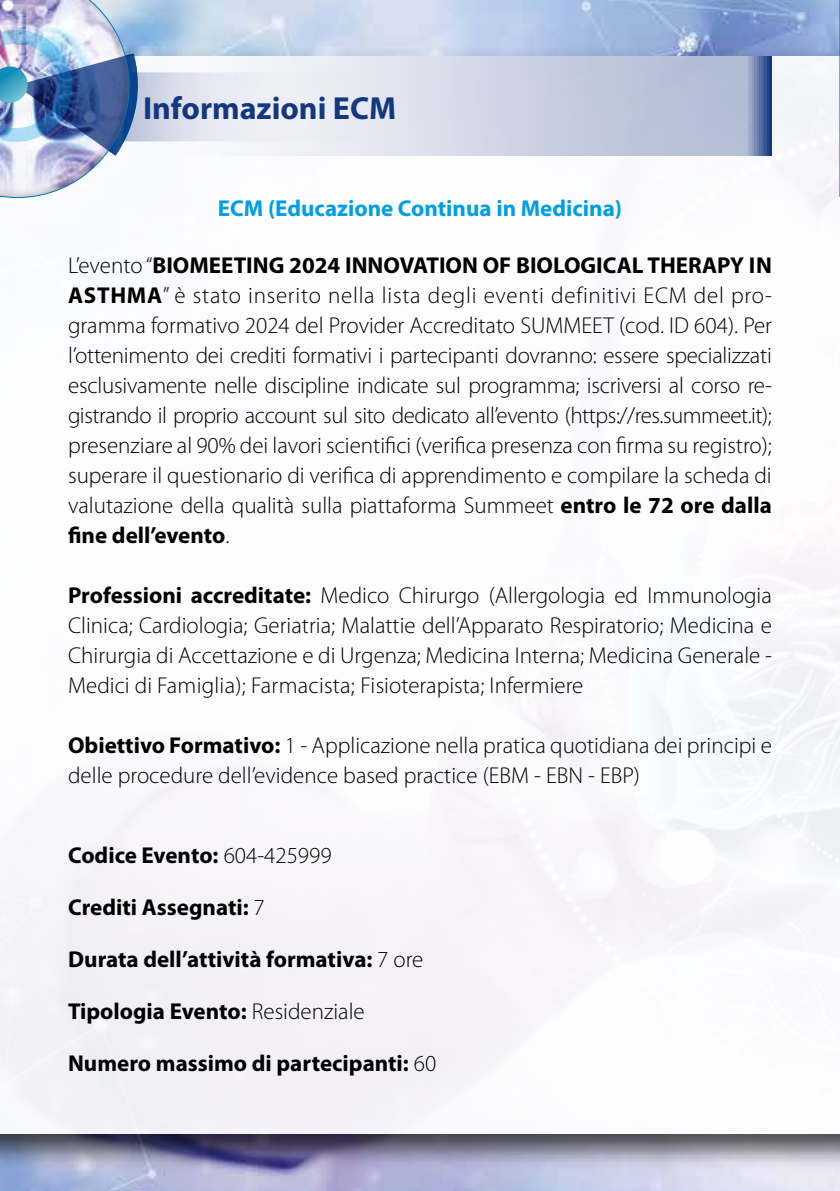
<style>
.page{position:relative;width:840px;height:1191px;background:#fff}
.page>*{position:absolute;margin:0;border:0;box-sizing:border-box;transform-origin:0 0}
.t1{font:700 32px "Myriad Pro";color:#14387f}
.t2{font:300 23px/30px "Myriad Pro";color:#000;text-align:justify}
.t3{font:700 23px "Myriad Pro";color:#000}
.t4{font:700 23px "Myriad Pro";color:#009fe3}
.s1{font-weight:700}
.s2{font-weight:300}
</style>
<div class="page">
<img style="left:0;top:0;width:839px;height:1191px">
<img style="left:0;top:40px;width:839px;height:1138px">
<div style="left:0;top:57px;width:839px;height:1077px;background:#fff"></div>
<svg style="left:839px;top:0;width:1px;height:197px"></svg>
<svg style="left:138px;top:57px;width:633px;height:98px"></svg>
<svg style="left:138px;top:72px;width:620px;height:69px;background:#d2d7e6"></svg>
<img style="left:0;top:0;width:138px;height:198px">
<h1 class="t1" style="left:143px;top:90px;width:254px">Informazioni ECM</h1>
<p class="t4" style="left:218px;top:195px;width:405px">ECM (Educazione Continua in Medicina)</p>
<p class="t2" style="left:68px;top:251px;width:705px">L’evento “<span class="s1">BIOMEETING 2024 INNOVATION OF BIOLOGICAL THERAPY IN ASTHMA</span>” è stato inserito nella lista degli eventi definitivi ECM del pro&shy;gramma formativo 2024 del Provider Accreditato SUMMEET (cod. ID 604). Per l’ottenimento dei crediti formativi i partecipanti dovranno: essere specializzati esclusivamente nelle discipline indicate sul programma; iscriversi al corso re&shy;gistrando il proprio account sul sito dedicato all’evento (https://res.summeet.it); presenziare al 90% dei lavori scientifici (verifica presenza con firma su registro); superare il questionario di verifica di apprendimento e compilare la scheda di valutazione della qualità sulla piattaforma Summeet <span class="s1">entro le 72 ore dalla fine dell’evento</span>.</p>
<p class="t2" style="left:68px;top:581px;width:705px"><span class="s1">Professioni accreditate:</span> Medico Chirurgo (Allergologia ed Immunologia Clinica; Cardiologia; Geriatria; Malattie dell’Apparato Respiratorio; Medicina e Chirurgia di Accettazione e di Urgenza; Medicina Interna; Medicina Generale - Medici di Famiglia); Farmacista; Fisioterapista; Infermiere</p>
<p class="t2" style="left:68px;top:731px;width:705px"><span class="s1">Obiettivo Formativo:</span> 1 - Applicazione nella pratica quotidiana dei principi e delle procedure dell’evidence based practice (EBM - EBN - EBP)</p>
<p class="t3" style="left:68px;top:842px;width:265px">Codice Evento: <span class="s2">604-425999</span></p>
<p class="t3" style="left:68px;top:894px;width:198px">Crediti Assegnati: <span class="s2">7</span></p>
<p class="t3" style="left:68px;top:946px;width:356px">Durata dell’attività formativa: <span class="s2">7 ore</span></p>
<p class="t3" style="left:68px;top:998px;width:298px">Tipologia Evento: <span class="s2">Residenziale</span></p>
<p class="t3" style="left:68px;top:1050px;width:369px">Numero massimo di partecipanti: <span class="s2">60</span></p>
</div>
